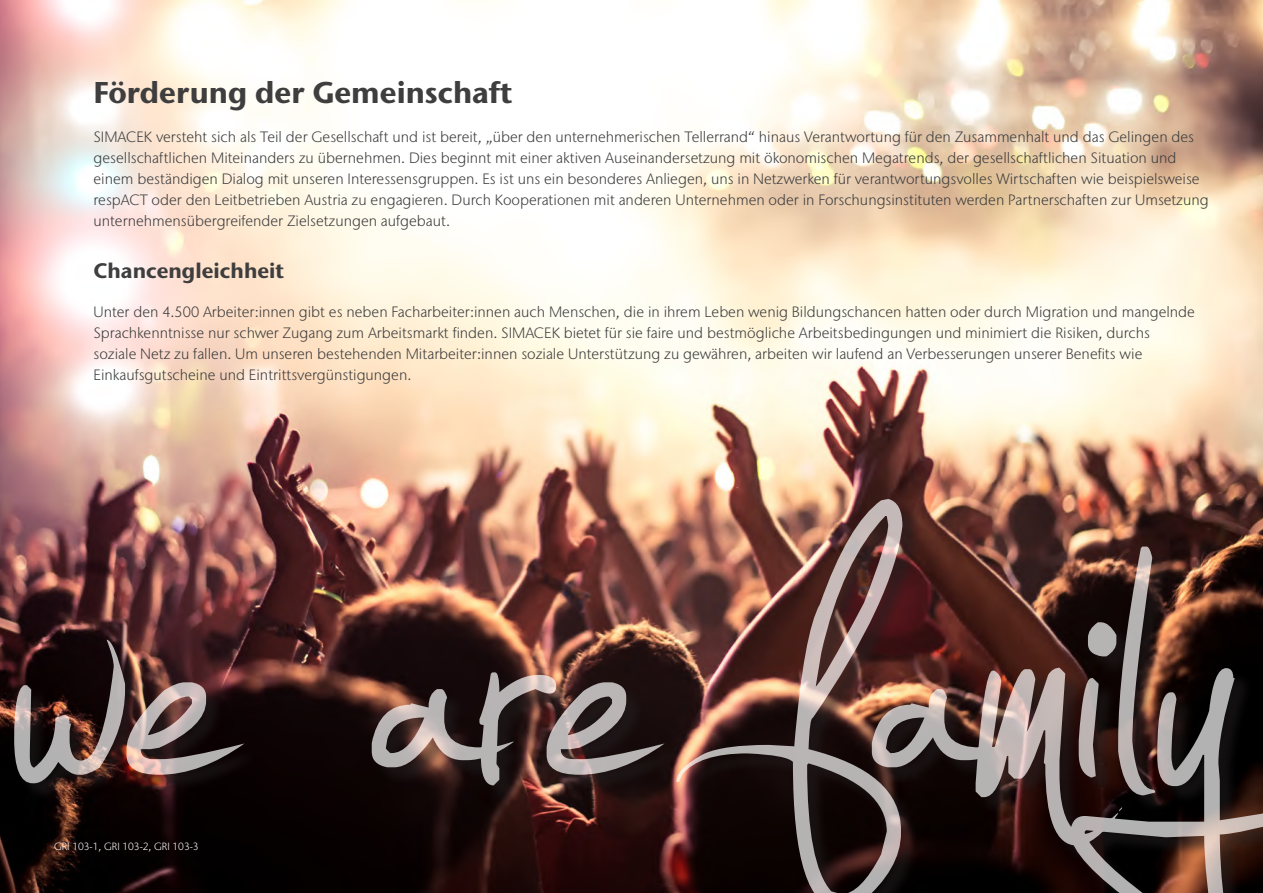
<style>
.page{position:relative;width:1263px;height:893px;background:#fff}
.page>*{position:absolute;margin:0;border:0;box-sizing:border-box;transform-origin:0 0}
.t1{font:700 30px "Stone Sans IIITC Pro";color:#3e3e3f}
.t2{font:700 21px "Stone Sans IIITC Pro";color:#3e3e3f}
.t3{font:300 15px/21px "Stone Sans IIITC Pro";color:#3e3e3f}
.t4{font:300 10.5px "Stone Sans IIITC Pro";color:#fff}
</style>
<div class="page">
<img style="left:0;top:0;width:1263px;height:893px">
<img style="left:14px;top:499px;width:1249px;height:394px">
<h1 class="t1" style="left:94px;top:73px;width:420px">Förderung der Gemeinschaft</h1>
<p class="t3" style="left:94px;top:126px;width:1117px">SIMACEK versteht sich als Teil der Gesellschaft und ist bereit, „über den unternehmerischen Tellerrand“ hinaus Verantwortung für den Zusammenhalt und das Gelingen des gesellschaftlichen Miteinanders zu übernehmen. Dies beginnt mit einer aktiven Auseinandersetzung mit ökonomischen Megatrends, der gesellschaftlichen Situation und einem beständigen Dialog mit unseren Interessensgruppen. Es ist uns ein besonderes Anliegen, uns in Netzwerken für verantwortungsvolles Wirtschaften wie beispielsweise respACT oder den Leitbetrieben Austria zu engagieren. Durch Kooperationen mit anderen Unternehmen oder in Forschungsinstituten werden Partnerschaften zur Umsetzung unternehmensübergreifender Zielsetzungen aufgebaut.</p>
<h2 class="t2" style="left:94px;top:257px;width:192px">Chancengleichheit</h2>
<p class="t3" style="left:94px;top:301px;width:1103px">Unter den 4.500 Arbeiter:innen gibt es neben Facharbeiter:innen auch Menschen, die in ihrem Leben wenig Bildungschancen hatten oder durch Migration und mangelnde Sprachkenntnisse nur schwer Zugang zum Arbeitsmarkt finden. SIMACEK bietet für sie faire und bestmögliche Arbeitsbedingungen und minimiert die Risiken, durchs soziale Netz zu fallen. Um unseren bestehenden Mitarbeiter:innen soziale Unterstützung zu gewähren, arbeiten wir laufend an Verbesserungen unserer Benefits wie Einkaufsgutscheine und Eintrittsvergünstigungen.</p>
<p class="t4" style="left:54px;top:839px;width:146px">GRI 103-1, GRI 103-2, GRI 103-3</p>
</div>
